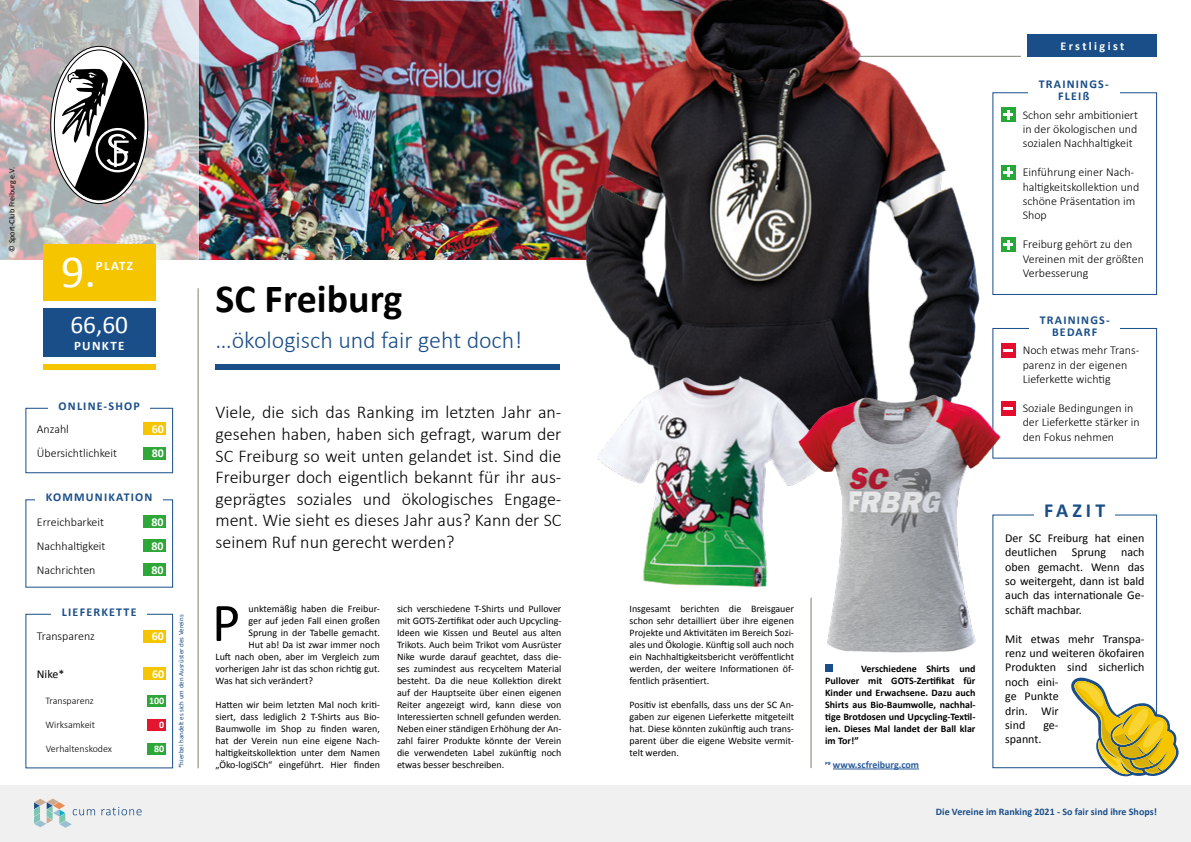
<style>
.page{position:relative;width:1191px;height:842px;background:#fff}
.page>*{position:absolute;margin:0;border:0;box-sizing:border-box;transform-origin:0 0}
.t1{font:54.7px "Calibri";color:#000}
.t2{font:46px "Calibri";color:#fff}
.t3{font:700 40px "Calibri";color:#000}
.t4{font:25.3px "Calibri";color:#fff}
.t5{font:300 24px "Calibri";color:#1a4e89}
.t6{font:700 20px "Calibri";letter-spacing:.2em;color:#1a4e89}
.t7{font:300 18px/21.6px "Calibri";color:#000;text-align:justify}
.t8{font:700 13px "Calibri";letter-spacing:.1em;color:#fff}
.t9{font:300 12px/14.4px "Calibri";color:#000}
.t10{font:12px/14.4px "Calibri";color:#000;text-align:justify}
.t11{font:700 12px/12px "Calibri";letter-spacing:.1em;color:#1a4e89;text-align:center}
.t12{font:700 12px/24px "Calibri";letter-spacing:.19em;color:#fff}
.t13{font:10px/12px "Calibri";color:#000;text-align:justify}
.t14{font:700 10px/12px "Calibri";color:#000;text-align:justify}
.t15{font:700 10px "Calibri";color:#1a4e89}
.t16{font:300 10px "Calibri";color:#000}
.t17{font:700 10px "Calibri";color:#275b9b}
.t18{font:700 10px "Calibri";color:#fff}
.t19{font:8px "Calibri";color:#020203}
.t20{font:7px "Calibri";color:#1a4e89}
.s1{font-weight:400;color:#194e8a}
</style>
<div class="page">
<div style="left:0;top:785px;width:595px;height:57px;background:#f0f0f0"></div>
<svg style="left:34px;top:798px;width:61px;height:30px"></svg>
<svg style="left:101px;top:807px;width:41px;height:8px"></svg>
<div style="left:595px;top:785px;width:596px;height:57px;background:#f0f0f0"></div>
<img style="left:198px;top:0;width:348px;height:260px">
<div style="left:215px;top:365px;width:345px;height:5px;background:#1a4e88"></div>
<hr style="left:198px;top:288px;width:1px;height:480px;background:#7e7f71">
<svg style="left:0;top:0;width:198px;height:260px;background:#c2bcbf"></svg>
<div style="left:43px;top:309px;width:112px;height:48px;background:#1a4e88"></div>
<div style="left:26px;top:408px;width:147px;height:65px;border:1px solid #1a4e89"></div>
<div style="left:48px;top:392px;width:102px;height:27px;background:#fff"></div>
<div style="left:143px;top:422px;width:23px;height:13px;background:#f5c600"></div>
<div style="left:143px;top:447px;width:23px;height:12px;background:#2fa739"></div>
<div style="left:143px;top:515px;width:23px;height:13px;background:#2fa739"></div>
<div style="left:143px;top:563px;width:23px;height:13px;background:#2ea739"></div>
<div style="left:143px;top:539px;width:23px;height:13px;background:#2ea739"></div>
<svg style="left:51px;top:46px;width:97px;height:158px"></svg>
<svg style="left:54px;top:50px;width:90px;height:150px"></svg>
<svg style="left:62px;top:61px;width:82px;height:139px"></svg>
<hr style="left:810px;top:598px;width:1px;height:170px;background:#7e7f71">
<hr style="left:833px;top:768px;width:86px;height:1px;background:#275b9b">
<div style="left:825px;top:665px;width:8px;height:7px;background:#1a4e88"></div>
<div style="left:992px;top:515px;width:165px;height:253px;border:1px solid #1a4e89"></div>
<div style="left:1034px;top:501px;width:81px;height:15px;background:#fff"></div>
<div style="left:143px;top:630px;width:23px;height:13px;background:#f5c600"></div>
<div style="left:26px;top:614px;width:147px;height:154px;border:1px solid #1a4e89"></div>
<div style="left:52px;top:598px;width:95px;height:26px;background:#fff"></div>
<div style="left:143px;top:667px;width:23px;height:13px;background:#f5c600"></div>
<div style="left:147px;top:696px;width:19px;height:11px;background:#2ea739"></div>
<div style="left:147px;top:719px;width:19px;height:12px;background:#e3152f"></div>
<div style="left:147px;top:743px;width:19px;height:12px;background:#2ea739"></div>
<div style="left:992px;top:328px;width:165px;height:130px;border:1px solid #1a4e89"></div>
<div style="left:1029px;top:312px;width:90px;height:27px;background:#fff"></div>
<div style="left:992px;top:92px;width:165px;height:203px;border:1px solid #1a4e89"></div>
<div style="left:1027px;top:76px;width:92px;height:27px;background:#fff"></div>
<img style="left:546px;top:0;width:481px;height:369px">
<div style="left:43px;top:244px;width:112px;height:57px;background:#f5c600"></div>
<div style="left:43px;top:365px;width:112px;height:5px;background:#f5c600"></div>
<div style="left:1027px;top:34px;width:130px;height:23px;background:#1a4e88"></div>
<svg style="left:1071px;top:678px;width:107px;height:98px"></svg>
<img style="left:583px;top:346px;width:265px;height:241px">
<img style="left:777px;top:369px;width:265px;height:287px">
<p class="t19" style="left:7px;top:252px;width:86px;rotate:-90deg">© Sport-Club Freiburg e.V.</p>
<p class="t12" style="left:1060px;top:33px;width:65px">Erstligist</p>
<p class="t11" style="left:1038px;top:78px;width:71px">TRAININGS-<br>FLEIß</p>
<p class="t9" style="left:1022px;top:107px;width:117px;text-align:justify">Schon sehr ambitioniert in der ökologischen und sozialen Nachhaltigkeit</p>
<p class="t9" style="left:1022px;top:164px;width:118px">Einführung einer Nach&shy;haltigkeitskollektion und schöne Präsentation im<br>Shop</p>
<p class="t9" style="left:1022px;top:236px;width:123px">Freiburg gehört zu den<br>Vereinen mit der größten</p>
<h2 class="t2" style="left:61px;top:243px;width:36px">9.</h2>
<p class="t9" style="left:1022px;top:265px;width:67px">Verbesserung</p>
<h3 class="t8" style="left:96px;top:258px;width:39px">PLATZ</h3>
<h3 class="t3" style="left:215px;top:273px;width:188px">SC Freiburg</h3>
<h3 class="t5" style="left:215px;top:325px;width:308px">…ökologisch und fair geht doch!</h3>
<p class="t11" style="left:1039px;top:313px;width:71px">TRAININGS-<br>BEDARF</p>
<p class="t9" style="left:1022px;top:343px;width:118px">Noch etwas mehr Trans&shy;parenz in der eigenen<br>Lieferkette wichtig</p>
<p class="t9" style="left:1022px;top:400px;width:119px">Soziale Bedingungen in der Lieferkette stärker in den Fokus nehmen</p>
<h3 class="t4" style="left:70px;top:308px;width:59px">66,60</h3>
<h3 class="t8" style="left:74px;top:338px;width:52px">PUNKTE</h3>
<p class="t11" style="left:59px;top:399px;width:83px">ONLINE-SHOP</p>
<p class="t9" style="left:37px;top:416px;width:82px;line-height:24px">Anzahl<br>Übersichtlichkeit</p>
<p class="t12" style="left:152px;top:416px;width:14px">60<br>80</p>
<p class="t11" style="left:46px;top:491px;width:108px">KOMMUNIKATION</p>
<p class="t9" style="left:37px;top:509px;width:70px;line-height:24px;text-align:justify">Erreichbarkeit Nachhaltigkeit Nachrichten</p>
<p class="t12" style="left:151px;top:509px;width:14px;text-align:justify">80<br>80<br>80</p>
<p class="t7" style="left:215px;top:401px;width:347px">Viele, die sich das Ranking im letzten Jahr an&shy;gesehen haben, haben sich gefragt, warum der SC Freiburg so weit unten gelandet ist. Sind die Freiburger doch eigentlich bekannt für ihr aus&shy;geprägtes soziales und ökologisches Engage&shy;ment. Wie sieht es dieses Jahr aus? Kann der SC seinem Ruf nun gerecht werden?</p>
<h3 class="t6" style="left:1044px;top:497px;width:62px">FAZIT</h3>
<p class="t10" style="left:1005px;top:531px;width:141px">Der SC Freiburg hat einen deutlichen Sprung nach oben gemacht. Wenn das so weitergeht, dann ist bald auch das internationale Ge&shy;schäft machbar.</p>
<p class="t10" style="left:1005px;top:631px;width:141px;text-align:left">Mit etwas mehr Transpa&shy;renz und weiteren ökofairen<br>Produkten sind sicherlich noch eini-<br>ge Punkte<br>drin. Wir<br>sind</p>
<p class="t13" style="left:629px;top:603px;width:166px">Insgesamt berichten die Breisgauer schon sehr detailliert über ihre eigenen Projekte und Aktivitäten im Bereich Sozi&shy;ales und Ökologie. Künftig soll auch noch ein Nachhaltigkeitsbericht veröffentlicht werden, der weitere Informationen öf&shy;fentlich präsentiert.</p>
<p class="t13" style="left:629px;top:699px;width:166px">Positiv ist ebenfalls, dass uns der SC An&shy;gaben zur eigenen Lieferkette mitgeteilt hat. Diese könnten zukünftig auch trans&shy;parent über die eigene Website vermit&shy;telt werden.</p>
<p class="t13" style="left:248px;top:603px;width:133px">unktemäßig haben die Freibur-</p>
<p class="t13" style="left:248px;top:615px;width:133px">ger auf jeden Fall einen großen</p>
<p class="t13" style="left:248px;top:627px;width:133px">Sprung in der Tabelle gemacht.</p>
<p class="t13" style="left:248px;top:639px;width:133px">Hut ab! Da ist zwar immer noch</p>
<p class="t13" style="left:215px;top:651px;width:166px">Luft nach oben, aber im Vergleich zum</p>
<p class="t13" style="left:215px;top:663px;width:166px">vorherigen Jahr ist das schon richtig gut.</p>
<p class="t13" style="left:215px;top:675px;width:99px">Was hat sich verändert?</p>
<p class="t13" style="left:215px;top:699px;width:166px">Hatten wir beim letzten Mal noch kriti&shy;siert, dass lediglich 2 T-Shirts aus Bio-Baumwolle im Shop zu finden waren, hat der Verein nun eine eigene Nach&shy;haltigkeitskollektion unter dem Namen „Öko-logiSCh“ eingeführt. Hier finden</p>
<p class="t13" style="left:397px;top:603px;width:166px">sich verschiedene T-Shirts und Pullover mit GOTS-Zertifikat oder auch Upcycling-Ideen wie Kissen und Beutel aus alten Trikots. Auch beim Trikot vom Ausrüster Nike wurde darauf geachtet, dass die&shy;ses zumindest aus recyceltem Material besteht. Da die neue Kollektion direkt auf der Hauptseite über einen eigenen Reiter angezeigt wird, kann diese von Interessierten schnell gefunden werden.<br>Neben einer ständigen Erhöhung der An&shy;zahl fairer Produkte könnte der Verein die verwendeten Label zukünftig noch etwas besser beschreiben.</p>
<p class="t20" style="left:177px;top:768px;width:155px;rotate:-90deg">*hierbei handelt es sich um den Ausrüster des Vereins</p>
<h1 class="t1" style="left:212px;top:588px;width:30px">P</h1>
<p class="t11" style="left:62px;top:605px;width:76px">LIEFERKETTE</p>
<p class="t9" style="left:37px;top:628px;width:60px">Transparenz</p>
<p class="t12" style="left:152px;top:623px;width:14px">60</p>
<p class="t10" style="left:37px;top:667px;width:29px">Nike*</p>
<p class="t16" style="left:45px;top:695px;width:50px">Transparenz</p>
<p class="t16" style="left:45px;top:719px;width:51px">Wirksamkeit</p>
<p class="t16" style="left:46px;top:743px;width:68px">Verhaltenskodex</p>
<p class="t14" style="left:825px;top:662px;width:152px;text-indent:36px">Verschiedene Shirts und Pullover mit GOTS-Zertifikat für Kinder und Erwachsene. Dazu auch Shirts aus Bio-Baumwolle, nachhal&shy;tige Brotdosen und Upcycling-Textil&shy;ien. Dieses Mal landet der Ball klar im Tor!”</p>
<p class="t17" style="left:825px;top:758px;width:95px"><sup>P</sup><span class="s1">9</span> www.scfreiburg.com</p>
<p class="t12" style="left:152px;top:661px;width:14px">60</p>
<p class="t18" style="left:149px;top:695px;width:17px">100</p>
<p class="t18" style="left:159px;top:719px;width:7px">0</p>
<p class="t18" style="left:154px;top:743px;width:12px">80</p>
<p class="t10" style="left:1043px;top:718px;width:17px">ge-</p>
<p class="t10" style="left:1005px;top:732px;width:38px">spannt.</p>
<p class="t15" style="left:936px;top:806px;width:222px">Die Vereine im Ranking 2021 - So fair sind ihre Shops!</p>
</div>
